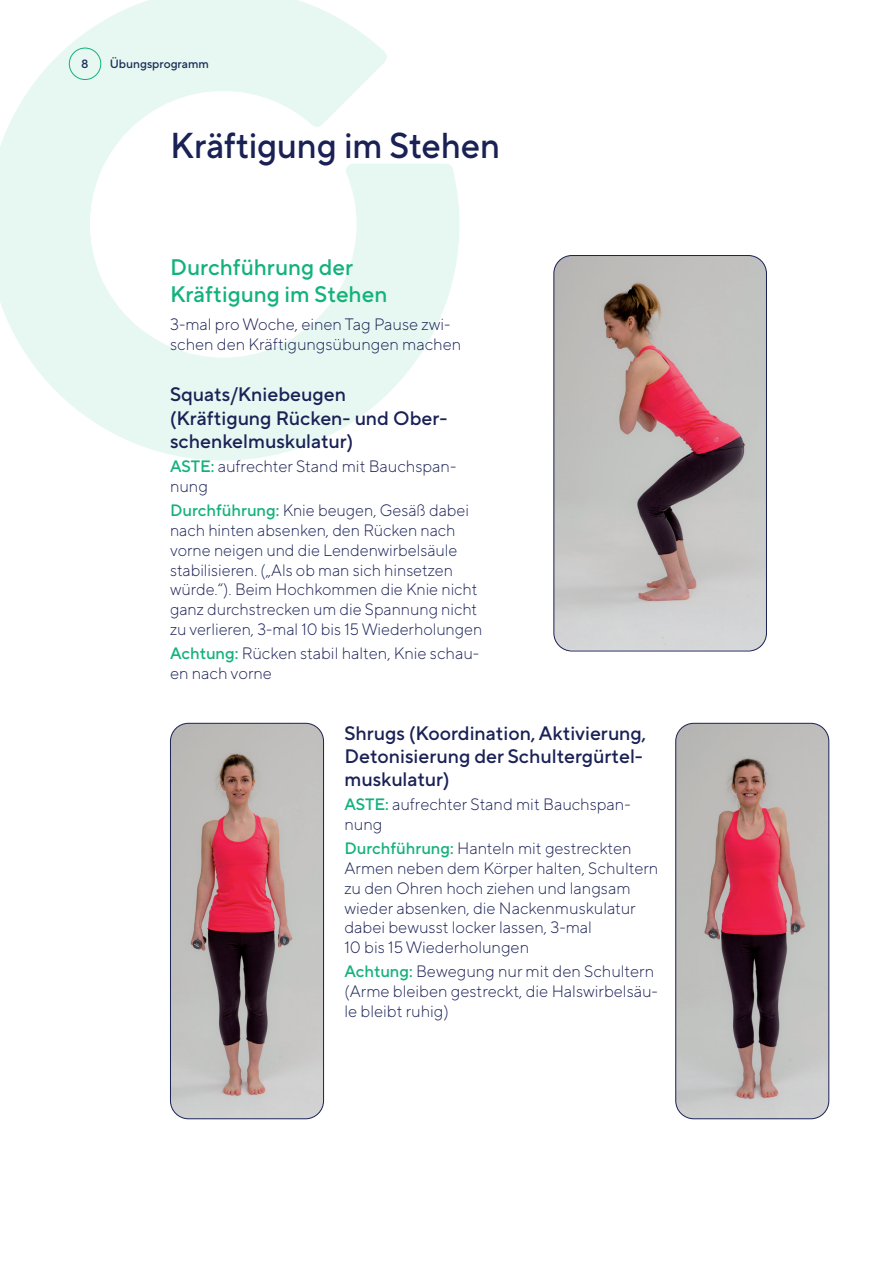
<style>
.page{position:relative;width:893px;height:1263px;background:#fff}
.page>*{position:absolute;margin:0;border:0;box-sizing:border-box;transform-origin:0 0}
.t1{font:500 36px "TT Norms Pro";letter-spacing:-.005em;color:#1a2155;scale:.96 1}
.t2{font:500 22.5px/27px "TT Norms Pro";color:#13b27b}
.t3{font:500 19.5px/23.4px "TT Norms Pro";color:#1a2155}
.t4{font:300 16.5px/19.8px "TT Norms Pro";color:#1a2155}
.t5{font:500 12px "TT Norms Pro";color:#1a2155}
.s1{font-weight:500;color:#13b27b}
</style>
<div class="page">
<svg style="left:0;top:0;width:460px;height:461px"></svg>
<img style="left:554px;top:255px;width:212px;height:395px">
<div style="left:553px;top:255px;width:214px;height:396px;border:1px solid #1a2155;border-radius:18px"></div>
<img style="left:170px;top:723px;width:154px;height:396px">
<div style="left:170px;top:723px;width:154px;height:396px;border:1px solid #1a2155;border-radius:18px"></div>
<img style="left:676px;top:723px;width:153px;height:396px">
<div style="left:675px;top:723px;width:154px;height:396px;border:1px solid #1a2155;border-radius:18px"></div>
<p class="t5" style="left:81px;top:56px;width:9px">8</p>
<p class="t5" style="left:110px;top:56px;width:101px">Übungsprogramm</p>
<h1 class="t1" style="left:170px;top:122px;width:345px">Kräftigung im Stehen</h1>
<h2 class="t2" style="left:170px;top:252px;width:219px">Durchführung der<br>Kräftigung im Stehen</h2>
<p class="t4" style="left:170px;top:314px;width:293px">3-mal pro Woche, einen Tag Pause zwi&shy;schen den Kräftigungsübungen machen</p>
<p class="t3" style="left:170px;top:382px;width:279px">Squats/Kniebeugen (Kräftigung Rücken- und Ober&shy;schenkelmuskulatur)</p>
<p class="t4" style="left:170px;top:456px;width:288px"><span class="s1">ASTE:</span> aufrechter Stand mit Bauchspan&shy;nung</p>
<p class="t4" style="left:170px;top:500px;width:314px"><span class="s1">Durchführung:</span> Knie beugen, Gesäß dabei nach hinten absenken, den Rücken nach vorne neigen und die Lendenwirbelsäule stabilisieren. („Als ob man sich hinsetzen würde.“). Beim Hochkommen die Knie nicht ganz durchstrecken um die Spannung nicht zu verlieren, 3-mal 10 bis 15 Wiederholungen</p>
<p class="t4" style="left:170px;top:643px;width:311px"><span class="s1">Achtung:</span> Rücken stabil halten, Knie schau&shy;en nach vorne</p>
<p class="t3" style="left:344px;top:720px;width:303px">Shrugs (Koordination, Aktivierung,<br>Detonisierung der Schultergürtel&shy;muskulatur)</p>
<p class="t4" style="left:344px;top:794px;width:288px"><span class="s1">ASTE:</span> aufrechter Stand mit Bauchspan&shy;nung</p>
<p class="t4" style="left:344px;top:838px;width:315px"><span class="s1">Durchführung:</span> Hanteln mit gestreckten Armen neben dem Körper halten, Schultern zu den Ohren hoch ziehen und langsam wieder absenken, die Nackenmuskulatur dabei bewusst locker lassen, 3-mal<br>10 bis 15 Wiederholungen</p>
<p class="t4" style="left:344px;top:961px;width:315px"><span class="s1">Achtung:</span> Bewegung nur mit den Schultern (Arme bleiben gestreckt, die Halswirbelsäu&shy;le bleibt ruhig)</p>
</div>
